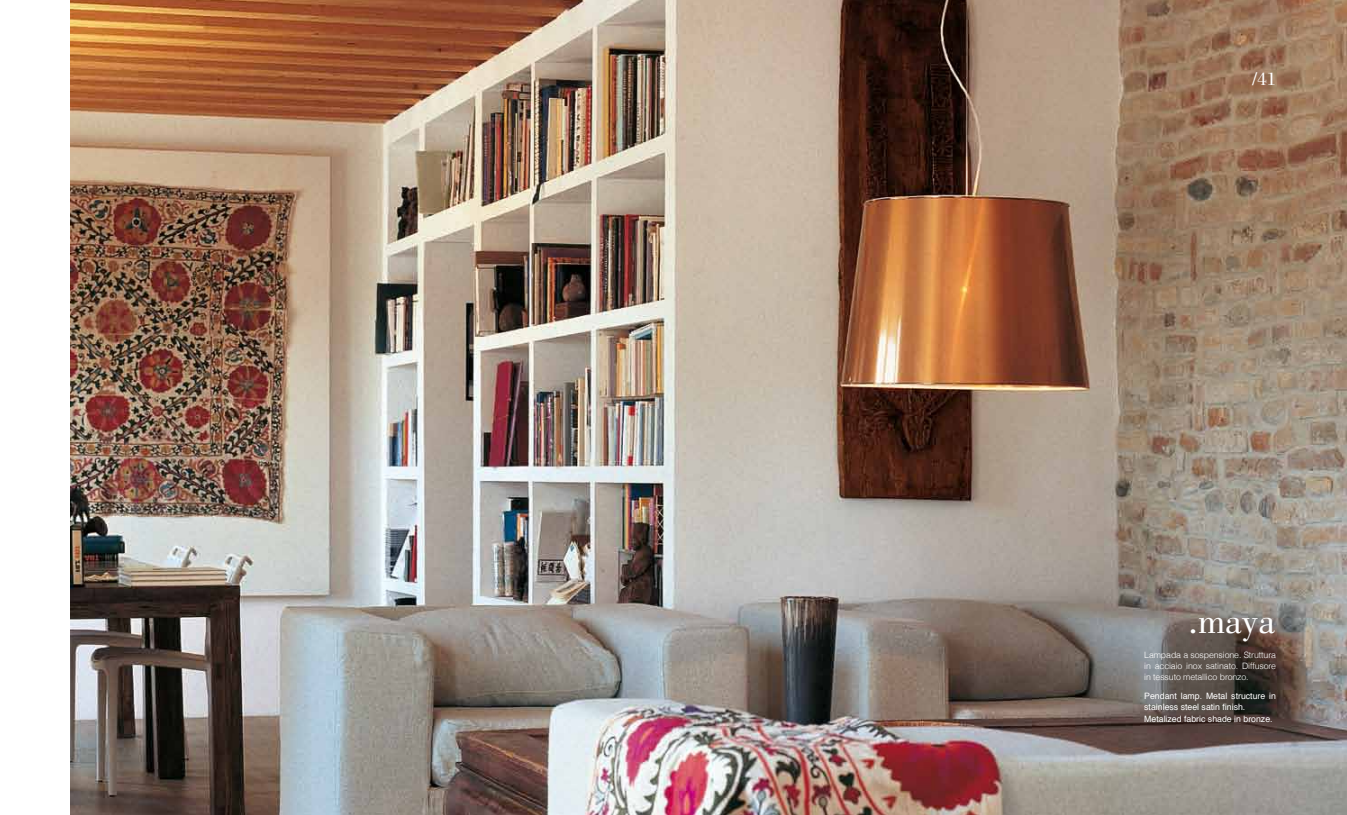
<style>
.page{position:relative;width:1347px;height:815px;background:#fff}
.page>*{position:absolute;margin:0;border:0;box-sizing:border-box;transform-origin:0 0}
.t1{font:37.5px "Bodoni";color:#fff}
.t2{font:18.75px "Bodoni";color:#fff}
.t3{font:300 8.75px/11.2px "Helvetica";letter-spacing:-.01em;color:#fff;text-align:justify}
.t4{font:8.75px/11.2px "Helvetica";color:#fff}
</style>
<div class="page">
<img style="left:71px;top:0;width:1275px;height:815px">
<h2 class="t2" style="left:1252px;top:68px;width:25px">/41</h2>
<h1 class="t1" style="left:1188px;top:600px;width:88px">.maya</h1>
<p class="t3" style="left:1144px;top:649px;width:133px">Lampada a sospensione. Struttura in acciaio inox satinato. Diffusore in tessuto metallico bronzo.</p>
<p class="t4" style="left:1144px;top:691px;width:133px">Pendant lamp. Metal structure in stainless steel satin finish.<br>Metalized fabric shade in bronze.</p>
</div>
